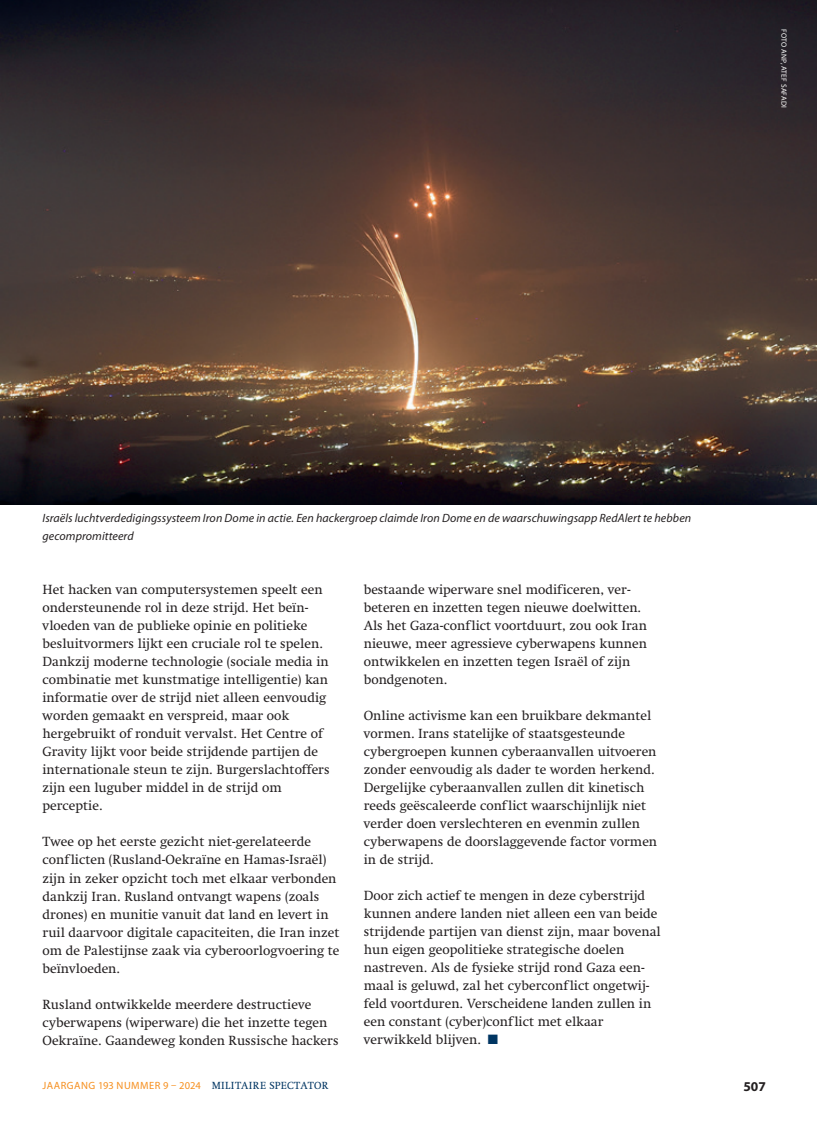
<style>
.page{position:relative;width:817px;height:1136px;background:#fff}
.page>*{position:absolute;margin:0;border:0;box-sizing:border-box;transform-origin:0 0}
.t1{font:13.5px/18px "Swift LT Std";color:#231f20}
.t2{font:700 13.5px "Myriad Pro";color:#231f20}
.t3{font:italic 12px/18px "Myriad Pro";letter-spacing:.005em;color:#231f20}
.t4{font:10.5px "Myriad Pro";letter-spacing:.045em;color:#f68f1e}
.t5{font:7.5px "Myriad Pro";letter-spacing:.03em;color:#fff}
.s1{color:#003562}
.s2{font-family:"Swift LT Std";color:#003562}
</style>
<div class="page">
<img style="left:0;top:0;width:816px;height:504px">
<p class="t5" style="left:788px;top:29px;width:80px;rotate:90deg">FOTO ANP, ATEF SAFADI</p>
<p class="t3" style="left:43px;top:509px;width:650px">Israëls luchtverdedigingssysteem Iron Dome in actie. Een hackergroep claimde Iron Dome en de waarschuwingsapp RedAlert te hebben gecompromitteerd</p>
<p class="t1" style="left:43px;top:581px;width:288px">Het hacken van computersystemen speelt een ondersteunende rol in deze strijd. Het beïn&shy;vloeden van de publieke opinie en politieke besluitvormers lijkt een cruciale rol te spelen.<br>Dankzij moderne technologie (sociale media in combinatie met kunstmatige intelligentie) kan informatie over de strijd niet alleen eenvoudig worden gemaakt en verspreid, maar ook hergebruikt of ronduit vervalst. Het Centre of Gravity lijkt voor beide strijdende partijen de internationale steun te zijn. Burgerslachtoffers zijn een luguber middel in de strijd om perceptie.</p>
<p class="t1" style="left:43px;top:833px;width:298px">Twee op het eerste gezicht niet-gerelateerde conflicten (Rusland-Oekraïne en Hamas-Israël) zijn in zeker opzicht toch met elkaar verbonden dankzij Iran. Rusland ontvangt wapens (zoals drones) en munitie vanuit dat land en levert in ruil daarvoor digitale capaciteiten, die Iran inzet om de Palestijnse zaak via cyberoorlogvoering te beïnvloeden.</p>
<p class="t1" style="left:43px;top:995px;width:297px">Rusland ontwikkelde meerdere destructieve cyberwapens (wiperware) die het inzette tegen<br>Oekraïne. Gaandeweg konden Russische hackers</p>
<p class="t1" style="left:364px;top:581px;width:285px">bestaande wiperware snel modificeren, ver&shy;beteren en inzetten tegen nieuwe doelwitten.<br>Als het Gaza-conflict voortduurt, zou ook Iran nieuwe, meer agressieve cyberwapens kunnen ontwikkelen en inzetten tegen Israël of zijn bondgenoten.</p>
<p class="t1" style="left:364px;top:707px;width:295px">Online activisme kan een bruikbare dekmantel vormen. Irans statelijke of staatsgesteunde cybergroepen kunnen cyberaanvallen uitvoeren zonder eenvoudig als dader te worden herkend.<br>Dergelijke cyberaanvallen zullen dit kinetisch reeds geëscaleerde conflict waarschijnlijk niet verder doen verslechteren en evenmin zullen cyberwapens de doorslaggevende factor vormen in de strijd.</p>
<p class="t1" style="left:364px;top:887px;width:298px">Door zich actief te mengen in deze cyberstrijd kunnen andere landen niet alleen een van beide strijdende partijen van dienst zijn, maar bovenal hun eigen geopolitieke strategische doelen nastreven. Als de fysieke strijd rond Gaza een&shy;maal is geluwd, zal het cyberconflict ongetwij&shy;feld voortduren. Verscheidene landen zullen in een constant (cyber)conflict met elkaar verwikkeld blijven. <span class="s1">■</span></p>
<p class="t4" style="left:43px;top:1078px;width:287px">JAARGANG 193 NUMMER 9 – 2024 <span class="s2">MILITAIRE SPECTATOR</span></p>
<p class="t2" style="left:743px;top:1077px;width:24px">507</p>
</div>
